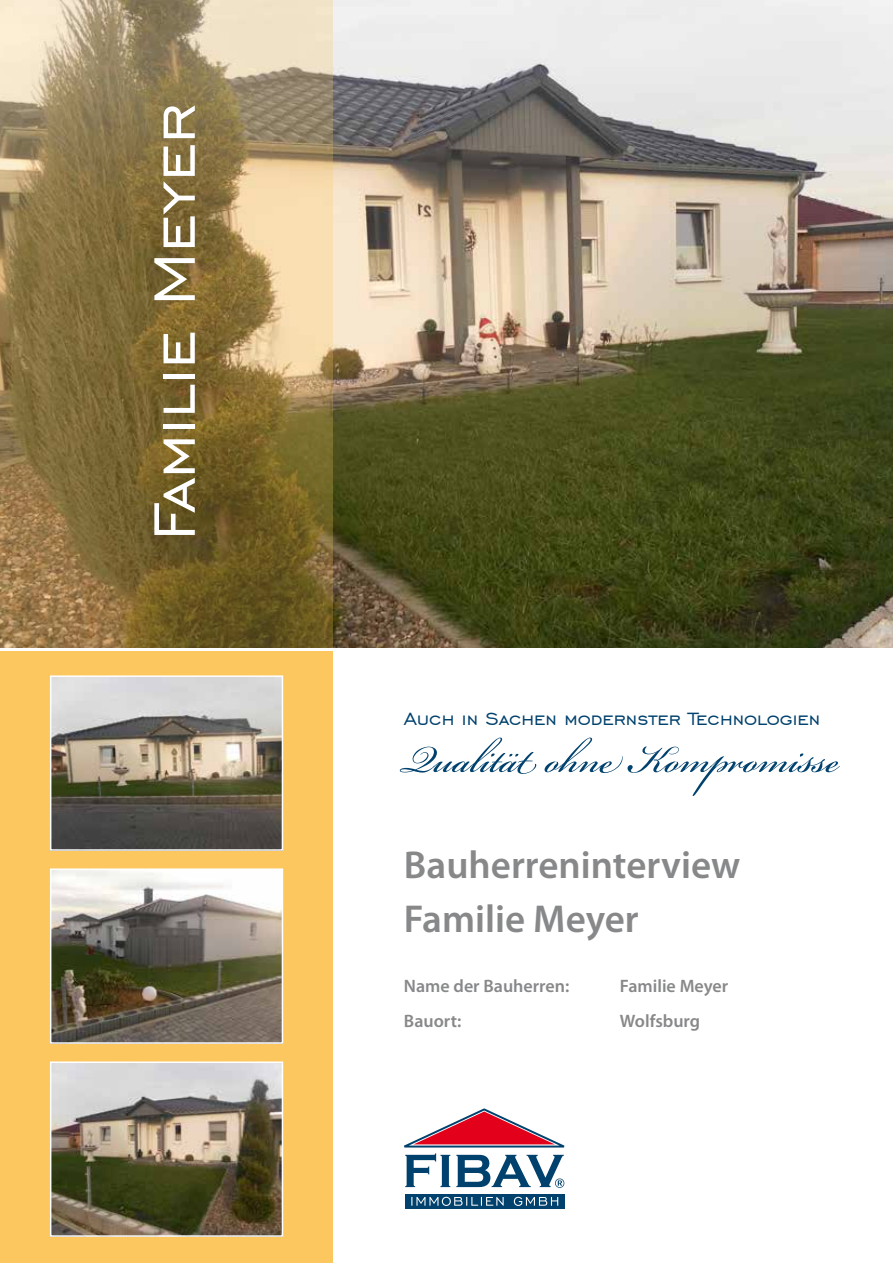
<style>
.page{position:relative;width:893px;height:1263px;background:#fff}
.page>*{position:absolute;margin:0;border:0;box-sizing:border-box;transform-origin:0 0}
.t1{font:75px "Engravers Gothic BT";color:#fff}
.t2{font:60px "Bickham Script Pro";color:#00416d}
.t3{font:600 39px/54px "Myriad Pro";color:#87888a}
.t4{font:22.5px "Engravers Gothic BT";color:#00416d}
.t5{font:600 18px "Myriad Pro";color:#87888a}
</style>
<div class="page">
<img style="left:333px;top:0;width:559px;height:648px">
<div style="left:0;top:651px;width:333px;height:612px;background:#fcc75e"></div>
<img style="left:53px;top:678px;width:227px;height:170px">
<div style="left:50px;top:675px;width:233px;height:176px;border:2px solid #fff"></div>
<img style="left:53px;top:871px;width:227px;height:170px">
<div style="left:50px;top:868px;width:233px;height:176px;border:2px solid #fff"></div>
<img style="left:53px;top:1064px;width:227px;height:170px">
<div style="left:50px;top:1061px;width:233px;height:176px;border:2px solid #fff"></div>
<svg style="left:0;top:0;width:333px;height:648px;background:#958051"></svg>
<svg style="left:404px;top:1108px;width:160px;height:39px"></svg>
<svg style="left:405px;top:1153px;width:159px;height:35px"></svg>
<div style="left:405px;top:1194px;width:159px;height:15px;background:#00416d"></div>
<svg style="left:411px;top:1197px;width:147px;height:9px"></svg>
<h1 class="t1" style="left:133px;top:541px;width:440px;rotate:-90deg">Familie Meyer</h1>
<p class="t4" style="left:404px;top:707px;width:418px">Auch in Sachen modernster Technologien</p>
<h2 class="t2" style="left:404px;top:716px;width:438px">Qualität ohne Kompromisse</h2>
<h3 class="t3" style="left:404px;top:837px;width:338px">Bauherreninterview<br>Familie Meyer</h3>
<p class="t5" style="left:404px;top:975px;width:167px">Name der Bauherren:</p>
<p class="t5" style="left:620px;top:975px;width:110px">Familie Meyer</p>
<p class="t5" style="left:404px;top:1009px;width:59px">Bauort:</p>
<p class="t5" style="left:620px;top:1009px;width:82px">Wolfsburg</p>
</div>
